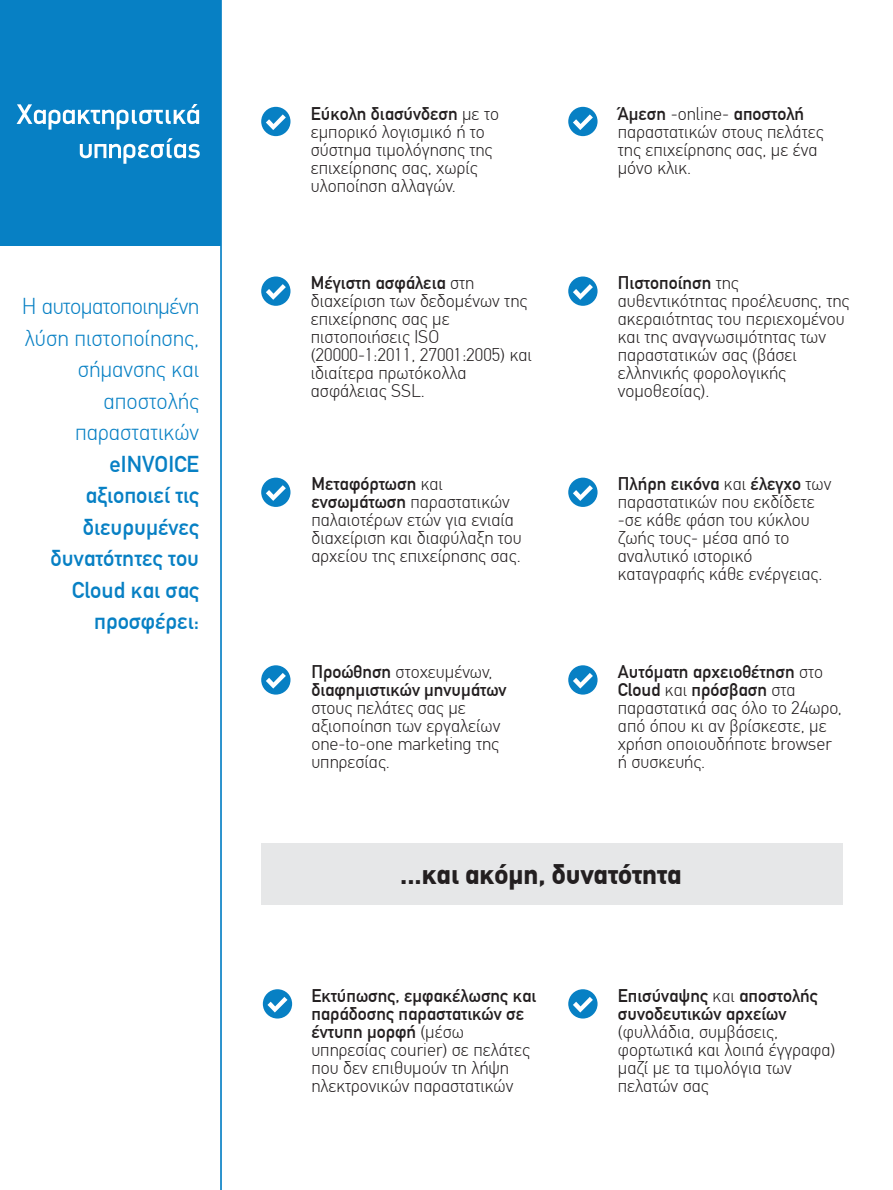
<style>
.page{position:relative;width:893px;height:1190px;background:#fff}
.page>*{position:absolute;margin:0;border:0;box-sizing:border-box;transform-origin:0 0}
.t1{font:700 27.75px "CF Din";color:#231f20}
.t2{font:300 22.5px/31.5px "CF Din";color:#0780c4;text-align:right}
.t3{font:22.5px/31.5px "CF Din";color:#0780c4;text-align:right}
.t4{font:300 18px/18px "CF Din";color:#231f20}
.t5{font:18px/18px "CF Din";color:#231f20}
.s1{font-weight:400}
.s2{font-weight:300}
</style>
<div class="page">
<div style="left:0;top:0;width:221px;height:245px;background:#0780c4"></div>
<svg style="left:17px;top:104px;width:182px;height:26px"></svg>
<svg style="left:80px;top:138px;width:120px;height:26px"></svg>
<hr style="left:220px;top:0;width:2px;height:1190px;background:#0780c4">
<div style="left:261px;top:107px;width:29px;height:29px;background:#0780c4;border-radius:50%"></div>
<svg style="left:266px;top:114px;width:20px;height:16px"></svg>
<div style="left:568px;top:107px;width:30px;height:29px;background:#0780c4;border-radius:50%"></div>
<svg style="left:573px;top:114px;width:20px;height:16px"></svg>
<div style="left:261px;top:276px;width:29px;height:30px;background:#0780c4;border-radius:50%"></div>
<svg style="left:266px;top:284px;width:20px;height:16px"></svg>
<div style="left:568px;top:276px;width:30px;height:30px;background:#0780c4;border-radius:50%"></div>
<svg style="left:573px;top:284px;width:20px;height:16px"></svg>
<div style="left:261px;top:477px;width:29px;height:30px;background:#0780c4;border-radius:50%"></div>
<svg style="left:266px;top:485px;width:20px;height:16px"></svg>
<svg style="left:568px;top:477px;width:30px;height:30px"></svg>
<svg style="left:573px;top:485px;width:20px;height:16px"></svg>
<div style="left:261px;top:665px;width:29px;height:29px;background:#0780c4;border-radius:50%"></div>
<svg style="left:266px;top:673px;width:20px;height:15px"></svg>
<div style="left:568px;top:665px;width:30px;height:29px;background:#0780c4;border-radius:50%"></div>
<svg style="left:573px;top:673px;width:20px;height:15px"></svg>
<div style="left:261px;top:843px;width:582px;height:62px;background:#e6e7e8"></div>
<div style="left:263px;top:989px;width:29px;height:29px;background:#0780c4;border-radius:50%"></div>
<svg style="left:267px;top:997px;width:20px;height:15px"></svg>
<div style="left:568px;top:989px;width:30px;height:29px;background:#0780c4;border-radius:50%"></div>
<svg style="left:573px;top:997px;width:20px;height:15px"></svg>
<p class="t2" style="left:22px;top:291px;width:179px">Η αυτοµατοποιηµένη λύση πιστοποίησης, σήµανσης και αποστολής παραστατικών</p>
<p class="t3" style="left:51px;top:448px;width:150px">eINVOICE αξιοποιεί τις διευρυµένες δυνατότητες του<br>Cloud και σας προσφέρει:</p>
<p class="t4" style="left:311px;top:105px;width:190px"><span class="s1">Εύκολη διασύνδεση</span> µε το εµπορικό λογισµικό ή το σύστηµα τιµολόγησης της επιχείρησης σας, χωρίς υλοποίηση αλλαγών.</p>
<p class="t4" style="left:618px;top:105px;width:207px"><span class="s1">Άµεση</span> -online- <span class="s1">αποστολή </span>παραστατικών στους πελάτες της επιχείρησης σας, µε ένα µόνο κλικ.</p>
<p class="t4" style="left:311px;top:275px;width:223px"><span class="s1">Μέγιστη ασφάλεια</span> στη διαχείριση των δεδοµένων της επιχείρησης σας µε πιστοποιήσεις ISO (20000-1:2011, 27001:2005) και ιδιαίτερα πρωτόκολλα ασφάλειας SSL.</p>
<p class="t4" style="left:311px;top:476px;width:212px"><span class="s1">Μεταφόρτωση</span> και <span class="s1">ενσωµάτωση</span> παραστατικών παλαιοτέρων ετών για ενιαία διαχείριση και διαφύλαξη του αρχείου της επιχείρησης σας.</p>
<p class="t5" style="left:311px;top:663px;width:197px">Προώθηση <span class="s2">στοχευµένων, </span>διαφηµιστικών µηνυµάτων</p>
<p class="t4" style="left:311px;top:699px;width:190px">στους πελάτες σας µε αξιοποίηση των εργαλείων one-to-one marketing της υπηρεσίας.</p>
<p class="t4" style="left:618px;top:275px;width:233px"><span class="s1">Πιστοποίηση</span> της αυθεντικότητας προέλευσης, της ακεραιότητας του περιεχοµένου και της αναγνωσιµότητας των παραστατικών σας (βάσει ελληνικής φορολογικής νοµοθεσίας).</p>
<p class="t4" style="left:618px;top:476px;width:215px"><span class="s1">Πλήρη εικόνα</span> και <span class="s1">έλεγχο</span> των παραστατικών που εκδίδετε -σε κάθε φάση του κύκλου ζωής τους- µέσα από το αναλυτικό ιστορικό καταγραφής κάθε ενέργειας.</p>
<p class="t4" style="left:618px;top:663px;width:225px"><span class="s1">Αυτόµατη αρχειοθέτηση</span> στο<br><span class="s1">Cloud</span> και <span class="s1">πρόσβαση</span> στα παραστατικά σας όλο το 24ωρο, από όπου κι αν βρίσκεστε, µε χρήση οποιουδήποτε browser ή συσκευής.</p>
<h1 class="t1" style="left:400px;top:859px;width:283px">...και ακόµη, δυνατότητα</h1>
<p class="t4" style="left:311px;top:987px;width:226px"><span class="s1">Εκτύπωσης, εµφακέλωσης και παράδοσης παραστατικών σε έντυπη µορφή</span> (µέσω υπηρεσίας courier) σε πελάτες που δεν επιθυµούν τη λήψη ηλεκτρονικών παραστατικών</p>
<p class="t5" style="left:618px;top:987px;width:202px">Επισύναψης <span class="s2">και</span> αποστολής συνοδευτικών αρχείων</p>
<p class="t4" style="left:618px;top:1023px;width:219px">(φυλλάδια, συµβάσεις, φορτωτικά και λοιπά έγγραφα) µαζί µε τα τιµολόγια των πελατών σας</p>
</div>
